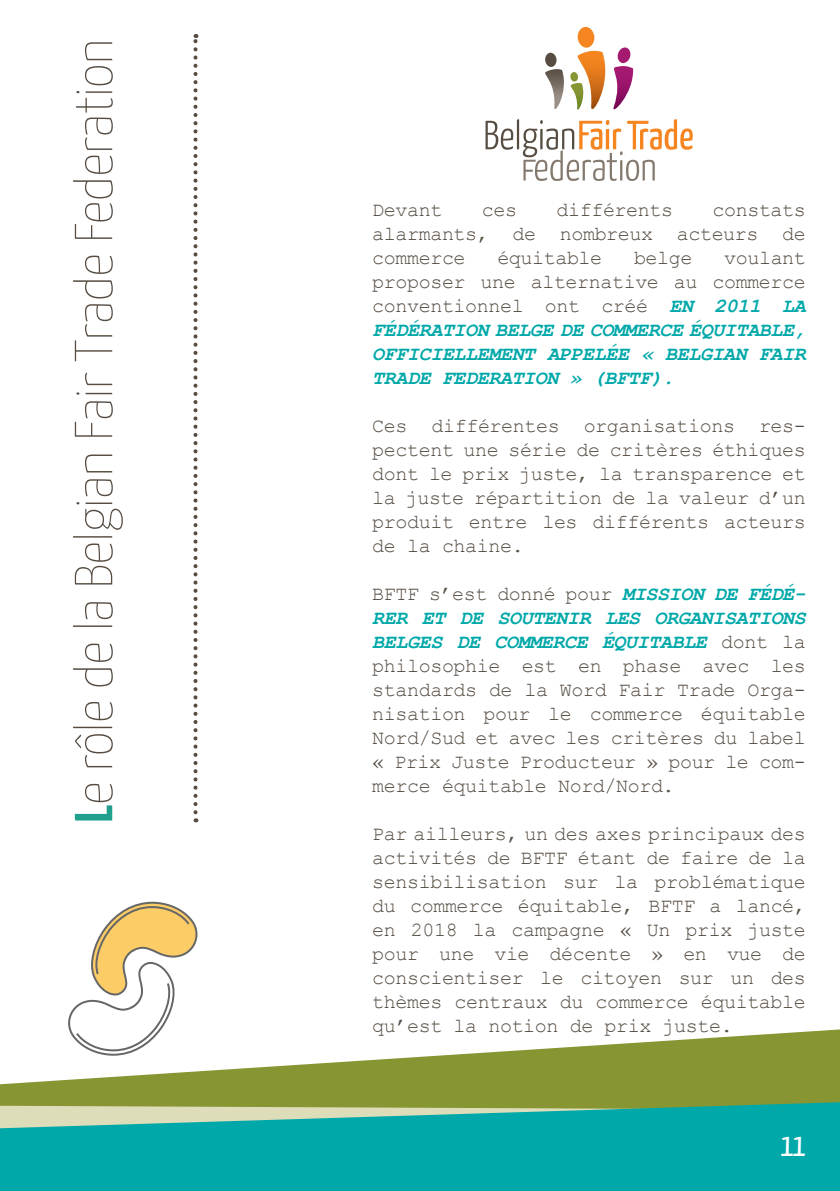
<style>
.page{position:relative;width:840px;height:1191px;background:#fff}
.page>*{position:absolute;margin:0;border:0;box-sizing:border-box;transform-origin:0 0}
.t1{font:200 53.4px "Yanone Kaffeesatz";letter-spacing:-.01em;color:#564c42;scale:1.12 1}
.t2{font:32px "Yanone Kaffeesatz";color:#fff}
.t3{font:20px/24px "Courier New";letter-spacing:-.02em;color:#564c42;text-align:justify}
.t4{font:italic 700 20px/24px "Courier New";letter-spacing:-.02em;color:#00a8a9;text-align:justify}
.s1{font-weight:700;color:#219f8e}
.s2{font-weight:400;font-style:normal;color:#564c42}
.s3{font-weight:700;font-style:italic;color:#00a8a9}
</style>
<div class="page">
<svg style="left:0;top:1029px;width:839px;height:72px;fill:#879533"></svg>
<svg style="left:0;top:1101px;width:839px;height:90px;background:#1daba2"></svg>
<svg style="left:193px;top:34px;width:4px;height:778px"></svg>
<svg style="left:66px;top:901px;width:133px;height:156px"></svg>
<div style="left:577px;top:27px;width:17px;height:21px;background:#f58520;border-radius:50%"></div>
<svg style="left:485px;top:47px;width:207px;height:134px"></svg>
<p class="t1" style="left:62px;top:822px;width:701px;rotate:-90deg"><span class="s1">L</span>e rôle de la Belgian Fair Trade Federation</p>
<p class="t3" style="left:372px;top:197px;width:71px">Devant</p>
<p class="t3" style="left:481px;top:197px;width:37px">ces</p>
<p class="t3" style="left:556px;top:197px;width:118px">différents</p>
<p class="t3" style="left:372px;top:197px;width:435px;text-indent:340px">constats alarmants, de nombreux acteurs de commerce</p>
<p class="t3" style="left:497px;top:245px;width:106px">équitable</p>
<p class="t3" style="left:633px;top:245px;width:60px">belge</p>
<p class="t4" style="left:372px;top:246px;width:435px;text-indent:351px"><span class="s2">voulant proposer une alternative au commerce conventionnel ont créé</span> EN 2011 LA FÉDÉRATION BELGE DE COMMERCE ÉQUITABLE, OFFICIELLEMENT APPELÉE « BELGIAN FAIR TRADE FEDERATION » (BFTF).</p>
<p class="t3" style="left:372px;top:413px;width:435px">Ces différentes organisations res&shy;pectent une série de critères éthiques dont le prix juste, la transparence et la juste répartition de la valeur d’un produit entre les différents acteurs de la chaine.</p>
<p class="t3" style="left:372px;top:581px;width:435px">BFTF s’est donné pour <span class="s3">MISSION DE FÉDÉ-RER ET DE SOUTENIR LES ORGANISATIONS BELGES DE COMMERCE ÉQUITABLE</span> dont la philosophie est en phase avec les standards de la Word Fair Trade Orga&shy;nisation pour le commerce équitable Nord/Sud et avec les critères du label « Prix Juste Producteur » pour le com&shy;merce équitable Nord/Nord.</p>
<p class="t3" style="left:372px;top:821px;width:435px">Par ailleurs, un des axes principaux des activités de BFTF étant de faire de la sensibilisation sur la problématique du commerce équitable, BFTF a lancé, en 2018 la campagne « Un prix juste pour une vie décente » en vue de conscientiser le citoyen sur un des thèmes centraux du commerce équitable qu’est la notion de prix juste.</p>
<h2 class="t2" style="left:780px;top:1124px;width:27px">11</h2>
</div>
